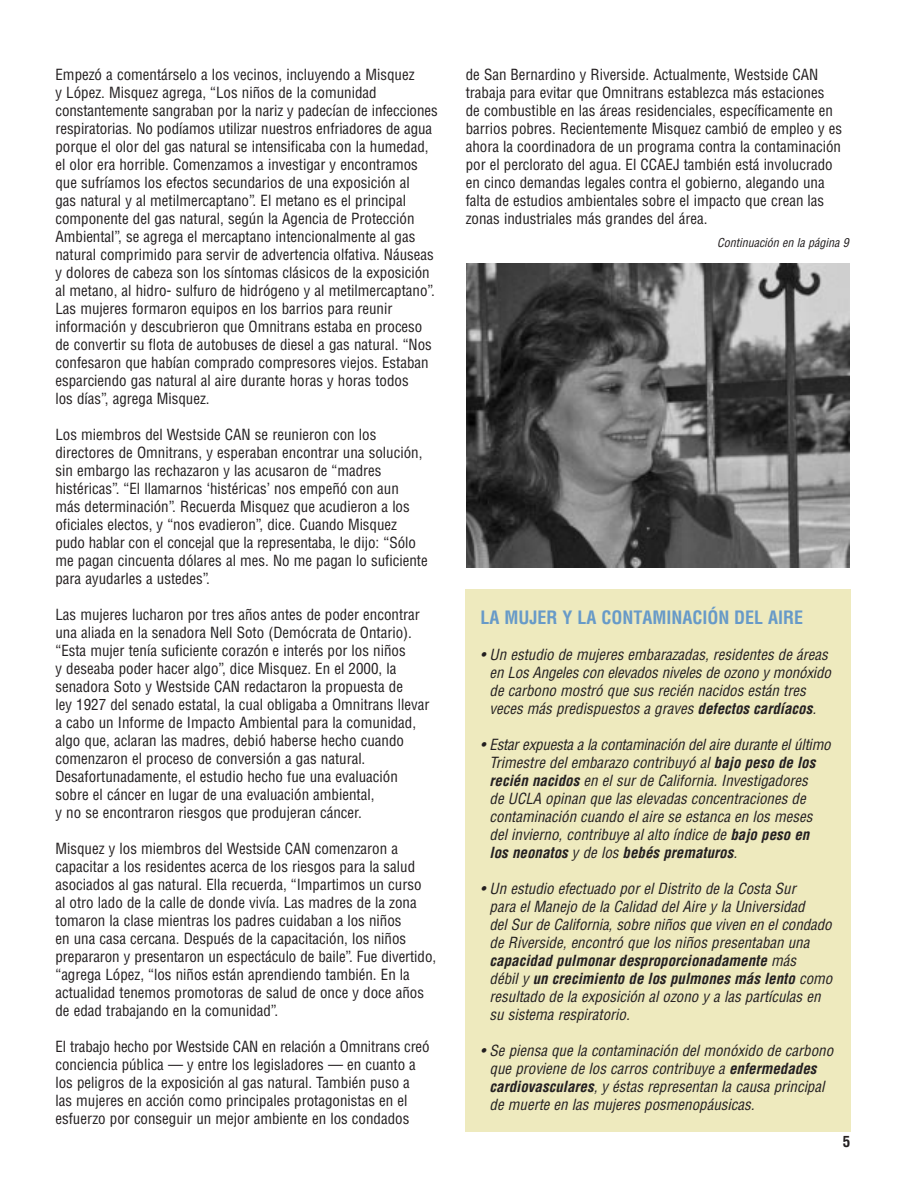
<style>
.page{position:relative;width:918px;height:1188px;background:#fff}
.page>*{position:absolute;margin:0;border:0;box-sizing:border-box;transform-origin:0 0}
.t1{font:700 condensed 18px "Helvetica";color:#679ac8}
.t2{font:condensed 15px/18px "Helvetica";color:#231f20}
.t3{font:italic condensed 15px/18px "Helvetica";color:#231f20}
.t4{font:700 condensed 15px "Helvetica";color:#231f20}
.t5{font:italic condensed 12px "Helvetica";color:#231f20}
.s1{font-weight:700}
</style>
<div class="page">
<div style="left:465px;top:589px;width:385px;height:543px;background:#eeeabe"></div>
<img style="left:466px;top:264px;width:384px;height:303px">
<p class="t2" style="left:56px;top:67px;width:384px">Empezó a comentárselo a los vecinos, incluyendo a Misquez<br>y López. Misquez agrega, “Los niños de la comunidad constantemente sangraban por la nariz y padecían de infecciones respiratorias. No podíamos utilizar nuestros enfriadores de agua porque el olor del gas natural se intensificaba con la humedad, el olor era horrible. Comenzamos a investigar y encontramos que sufríamos los efectos secundarios de una exposición al<br>gas natural y al metilmercaptano”. El metano es el principal componente del gas natural, según la Agencia de Protección Ambiental”, se agrega el mercaptano intencionalmente al gas natural comprimido para servir de advertencia olfativa. Náuseas y dolores de cabeza son los síntomas clásicos de la exposición al metano, al hidro- sulfuro de hidrógeno y al metilmercaptano”.<br>Las mujeres formaron equipos en los barrios para reunir información y descubrieron que Omnitrans estaba en proceso de convertir su flota de autobuses de diesel a gas natural. “Nos confesaron que habían comprado compresores viejos. Estaban esparciendo gas natural al aire durante horas y horas todos<br>los días”, agrega Misquez.</p>
<p class="t2" style="left:56px;top:427px;width:374px">Los miembros del Westside CAN se reunieron con los directores de Omnitrans, y esperaban encontrar una solución, sin embargo las rechazaron y las acusaron de “madres histéricas”. “El llamarnos ‘histéricas’ nos empeñó con aun<br>más determinación”. Recuerda Misquez que acudieron a los oficiales electos, y “nos evadieron”, dice. Cuando Misquez pudo hablar con el concejal que la representaba, le dijo: “Sólo me pagan cincuenta dólares al mes. No me pagan lo suficiente para ayudarles a ustedes”.</p>
<p class="t2" style="left:56px;top:607px;width:375px">Las mujeres lucharon por tres años antes de poder encontrar una aliada en la senadora Nell Soto (Demócrata de Ontario). “Esta mujer tenía suficiente corazón e interés por los niños<br>y deseaba poder hacer algo”, dice Misquez. En el 2000, la senadora Soto y Westside CAN redactaron la propuesta de<br>ley 1927 del senado estatal, la cual obligaba a Omnitrans llevar a cabo un Informe de Impacto Ambiental para la comunidad, algo que, aclaran las madres, debió haberse hecho cuando comenzaron el proceso de conversión a gas natural.<br>Desafortunadamente, el estudio hecho fue una evaluación sobre el cáncer en lugar de una evaluación ambiental,<br>y no se encontraron riesgos que produjeran cáncer.</p>
<p class="t2" style="left:56px;top:841px;width:382px">Misquez y los miembros del Westside CAN comenzaron a capacitar a los residentes acerca de los riesgos para la salud asociados al gas natural. Ella recuerda, “Impartimos un curso<br>al otro lado de la calle de donde vivía. Las madres de la zona tomaron la clase mientras los padres cuidaban a los niños<br>en una casa cercana. Después de la capacitación, los niños prepararon y presentaron un espectáculo de baile”. Fue divertido, “agrega López, “los niños están aprendiendo también. En la actualidad tenemos promotoras de salud de once y doce años de edad trabajando en la comunidad”.</p>
<p class="t2" style="left:56px;top:1039px;width:376px">El trabajo hecho por Westside CAN en relación a Omnitrans creó conciencia pública — y entre los legisladores — en cuanto a los peligros de la exposición al gas natural. También puso a las mujeres en acción como principales protagonistas en el esfuerzo por conseguir un mejor ambiente en los condados</p>
<p class="t2" style="left:466px;top:67px;width:378px">de San Bernardino y Riverside. Actualmente, Westside CAN trabaja para evitar que Omnitrans establezca más estaciones<br>de combustible en las áreas residenciales, específicamente en barrios pobres. Recientemente Misquez cambió de empleo y es ahora la coordinadora de un programa contra la contaminación por el perclorato del agua. El CCAEJ también está involucrado en cinco demandas legales contra el gobierno, alegando una falta de estudios ambientales sobre el impacto que crean las zonas industriales más grandes del área.</p>
<p class="t5" style="left:717px;top:238px;width:133px">Continuación en la página 9</p>
<p class="t1" style="left:481px;top:611px;width:324px">LA MUJER Y LA CONTAMINACIÓN DEL AIRE</p>
<p class="t3" style="left:490px;top:647px;width:343px;text-indent:-9px">• Un estudio de mujeres embarazadas, residentes de áreas en Los Angeles con elevados niveles de ozono y monóxido de carbono mostró que sus recién nacidos están tres veces más predispuestos a graves <span class="s1">defectos cardíacos</span>.</p>
<p class="t3" style="left:490px;top:737px;width:343px;text-indent:-9px">• Estar expuesta a la contaminación del aire durante el último Trimestre del embarazo contribuyó al <span class="s1">bajo peso de los recién nacidos</span> en el sur de California. Investigadores<br>de UCLA opinan que las elevadas concentraciones de contaminación cuando el aire se estanca en los meses del invierno, contribuye al alto índice de <span class="s1">bajo peso en los neonatos</span> y de los <span class="s1">bebés prematuros</span>.</p>
<p class="t3" style="left:490px;top:881px;width:344px;text-indent:-9px">• Un estudio efectuado por el Distrito de la Costa Sur<br>para el Manejo de la Calidad del Aire y la Universidad<br>del Sur de California, sobre niños que viven en el condado de Riverside, encontró que los niños presentaban una <span class="s1">capacidad pulmonar desproporcionadamente</span> más<br>débil y <span class="s1">un crecimiento de los pulmones más lento</span> como resultado de la exposición al ozono y a las partículas en su sistema respiratorio.</p>
<p class="t3" style="left:490px;top:1043px;width:345px;text-indent:-9px">• Se piensa que la contaminación del monóxido de carbono que proviene de los carros contribuye a <span class="s1">enfermedades cardiovasculares</span>, y éstas representan la causa principal de muerte en las mujeres posmenopáusicas.</p>
<p class="t4" style="left:843px;top:1136px;width:9px">5</p>
</div>
